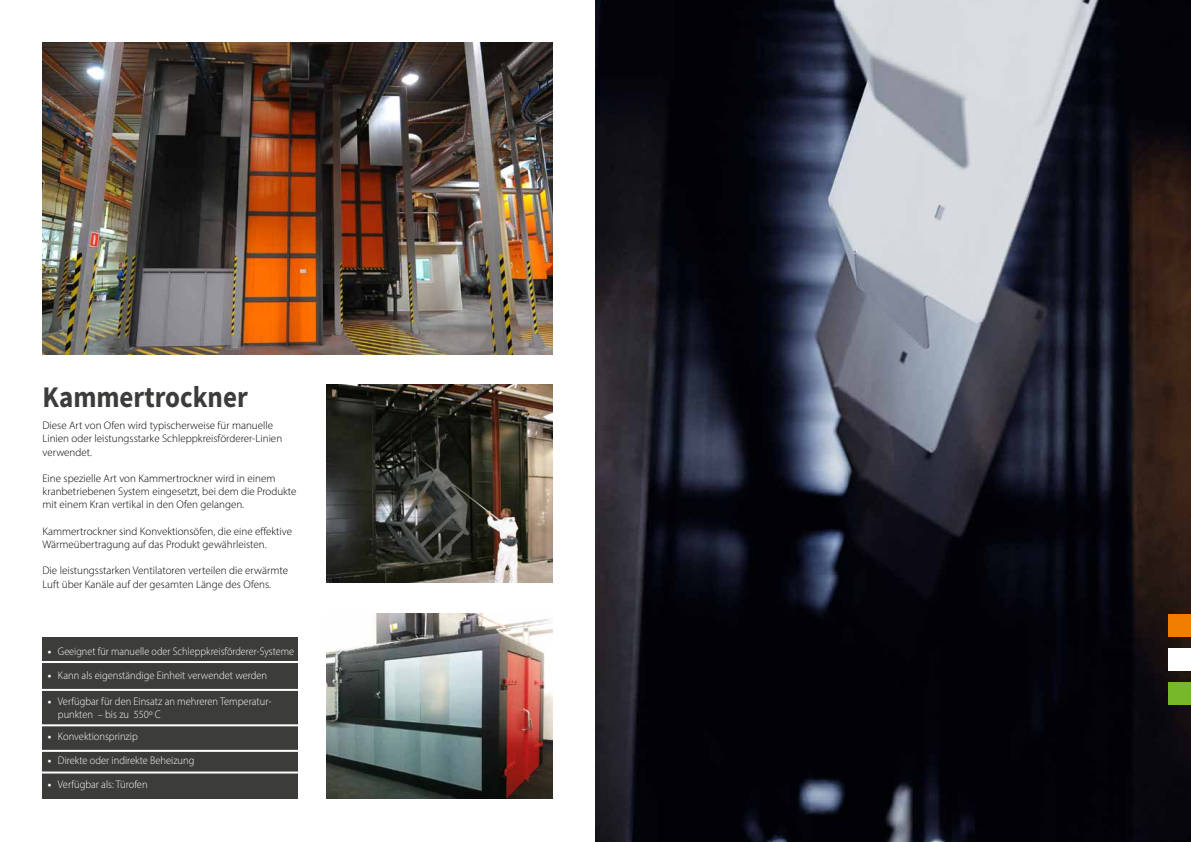
<style>
.page{position:relative;width:1191px;height:842px;background:#fff}
.page>*{position:absolute;margin:0;border:0;box-sizing:border-box;transform-origin:0 0}
.t1{font:700 30px "Source Sans Pro";color:#3c3c3b;scale:.9 1}
.t2{font:300 11px/13.2px "Myriad Pro";color:#000}
.t3{font:300 11px/13.2px "Myriad Pro";color:#fff;scale:.95 1}
.t4{font:300 11px "Myriad Pro";color:#fff;scale:.93 1}
.s1{font-weight:700}
</style>
<div class="page">
<img style="left:595px;top:0;width:596px;height:842px">
<img style="left:43px;top:43px;width:509px;height:311px">
<img style="left:326px;top:384px;width:227px;height:199px">
<img style="left:326px;top:614px;width:227px;height:185px">
<div style="left:1168px;top:615px;width:23px;height:22px;background:#ef7d00"></div>
<div style="left:1168px;top:682px;width:23px;height:23px;background:#76b82a"></div>
<div style="left:1168px;top:648px;width:23px;height:23px;background:#fff"></div>
<div style="left:42px;top:638px;width:255px;height:161px;background:#3c3c3b"></div>
<hr style="left:36px;top:771px;width:268px;height:2px;background:#fff">
<hr style="left:36px;top:750px;width:268px;height:2px;background:#fff">
<hr style="left:36px;top:724px;width:268px;height:2px;background:#fff">
<hr style="left:36px;top:689px;width:268px;height:2px;background:#fff">
<hr style="left:36px;top:661px;width:268px;height:2px;background:#fff">
<h1 class="t1" style="left:43px;top:376px;width:229px">Kammertrockner</h1>
<p class="t2" style="left:43px;top:419px;width:241px">Diese Art von Ofen wird typischerweise für manuelle<br>Linien oder leistungsstarke Schleppkreisförderer-Linien verwendet.</p>
<p class="t2" style="left:43px;top:472px;width:255px">Eine spezielle Art von Kammertrockner wird in einem kranbetriebenen System eingesetzt, bei dem die Produkte mit einem Kran vertikal in den Ofen gelangen.</p>
<p class="t2" style="left:43px;top:524px;width:251px">Kammertrockner sind Konvektionsöfen, die eine effektive<br>Wärmeübertragung auf das Produkt gewährleisten.</p>
<p class="t2" style="left:43px;top:564px;width:247px">Die leistungsstarken Ventilatoren verteilen die erwärmte<br>Luft über Kanäle auf der gesamten Länge des Ofens.</p>
<p class="t4" style="left:48px;top:645px;width:266px"><span class="s1">•</span> Geeignet für manuelle oder Schleppkreisförderer-Systeme</p>
<p class="t3" style="left:48px;top:669px;width:232px"><span class="s1">•</span> Kann als eigenständige Einheit verwendet werden</p>
<p class="t3" style="left:58px;top:695px;width:226px;text-indent:-10px"><span class="s1">•</span> Verfügbar für den Einsatz an mehreren Temperatur&shy;punkten – bis zu 550o C</p>
<p class="t3" style="left:48px;top:730px;width:96px"><span class="s1">•</span> Konvektionsprinzip</p>
<p class="t3" style="left:48px;top:754px;width:156px"><span class="s1">•</span> Direkte oder indirekte Beheizung</p>
<p class="t3" style="left:48px;top:778px;width:106px"><span class="s1">•</span> Verfügbar als: Türofen</p>
</div>
